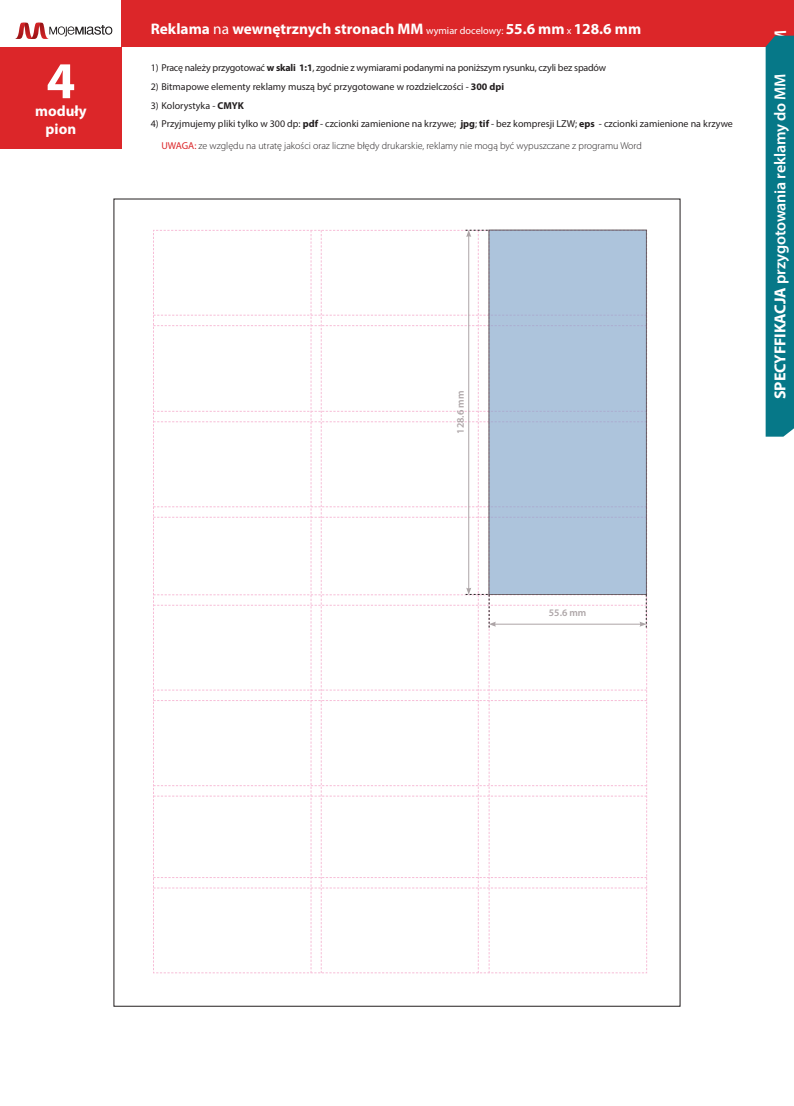
<style>
.page{position:relative;width:794px;height:1106px;background:#fff}
.page>*{position:absolute;margin:0;border:0;box-sizing:border-box;transform-origin:0 0}
.t1{font:700 52px "Myriad Pro";color:#fff}
.t2{font:600 17px "Myriad Pro";letter-spacing:-.01em;color:#fff}
.t3{font:600 16px "Myriad Pro";letter-spacing:-.01em;color:#fff}
.t4{font:700 15.3px "Myriad Pro";color:#fff}
.t5{font:700 15px "Myriad Pro";color:#fff}
.t6{font:10px "Myriad Pro";color:#231f20}
.t7{font:300 10px "Myriad Pro";color:#231f20}
.t8{font:10px "Myriad Pro";letter-spacing:-.02em;color:#231f20}
.t9{font:600 10px "Myriad Pro";color:#ada5a7}
.s1{font-weight:400}
.s2{font-weight:400;font-size:10.2px}
.s3{font-weight:700}
.s4{font-weight:400;color:#dc2629}
</style>
<div class="page">
<div style="left:122px;top:0;width:672px;height:47px;background:#dc2629"></div>
<div style="left:0;top:47px;width:122px;height:101px;background:#dc2629"></div>
<img style="left:42px;top:23px;width:7px;height:16px">
<img style="left:27px;top:23px;width:2px;height:16px">
<img style="left:29px;top:23px;width:13px;height:16px">
<img style="left:15px;top:23px;width:12px;height:16px">
<svg style="left:49px;top:25px;width:63px;height:11px"></svg>
<svg style="left:153px;top:230px;width:494px;height:743px"></svg>
<div style="left:765px;top:36px;width:29px;height:400px;background:#067888"></div>
<p class="t1" style="left:46px;top:47px;width:30px">4</p>
<p class="t5" style="left:35px;top:101px;width:53px">moduły</p>
<p class="t5" style="left:46px;top:119px;width:32px">pion</p>
<p class="t4" style="left:151px;top:19px;width:492px">Reklama <span class="s1">na</span> wewnętrznych stronach MM <span class="s2">wymiar docelowy:</span> 55.6 mm <span class="s2">x</span> 128.6 mm</p>
<p class="t8" style="left:151px;top:62px;width:457px">1) Pracę należy przygotować <span class="s3">w skali 1:1</span>, zgodnie z wymiarami podanymi na poniższym rysunku, czyli bez spadów</p>
<p class="t6" style="left:151px;top:80px;width:355px">2) Bitmapowe elementy reklamy muszą być przygotowane w rozdzielczości - <span class="s3">300 dpi</span></p>
<p class="t6" style="left:151px;top:99px;width:95px">3) Kolorystyka - <span class="s3">CMYK</span></p>
<p class="t6" style="left:151px;top:118px;width:584px">4) Przyjmujemy pliki tylko w 300 dp: <span class="s3">pdf</span> - czcionki zamienione na krzywe; <span class="s3">jpg</span>; <span class="s3">tif</span> - bez kompresji LZW; <span class="s3">eps</span> - czcionki zamienione na krzywe</p>
<p class="t7" style="left:161px;top:139px;width:482px"><span class="s4">UWAGA:</span> ze względu na utratę jakości oraz liczne błędy drukarskie, reklamy nie mogą być wypuszczane z programu Word</p>
<p class="t9" style="left:454px;top:434px;width:44px;rotate:-90deg">128.6 mm</p>
<p class="t2" style="left:769px;top:371px;width:343px;rotate:-90deg">SPECYFFIKACJA przygotowania reklamy do MM</p>
<p class="t3" style="left:770px;top:399px;width:327px;rotate:-90deg"><span class="s3">SPECYFFIKACJA</span> przygotowania reklamy do MM</p>
<p class="t9" style="left:549px;top:606px;width:39px">55.6 mm</p>
</div>
